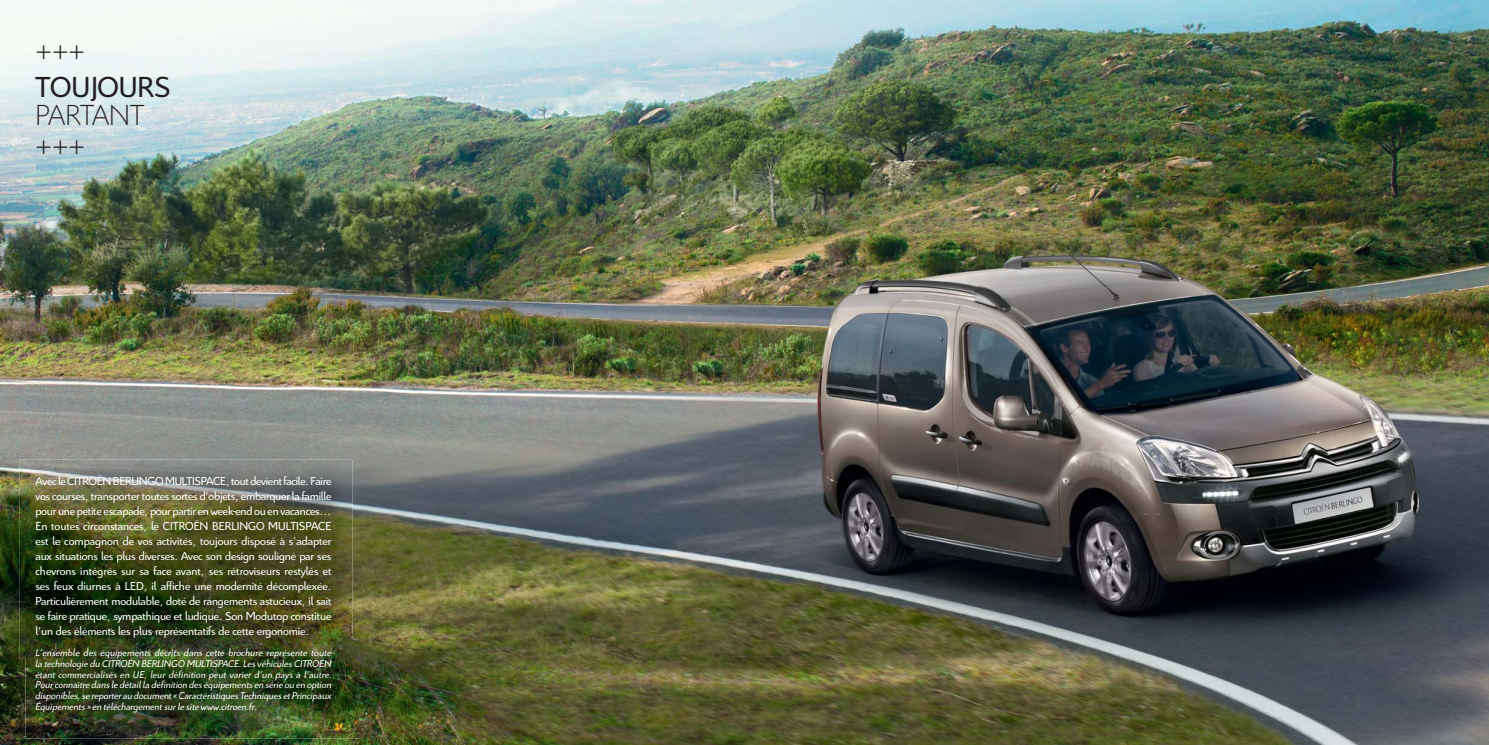
<style>
.page{position:relative;width:1489px;height:745px;background:#fff}
.page>*{position:absolute;margin:0;border:0;box-sizing:border-box;transform-origin:0 0}
.t1{font:300 31.25px/29.4px "Citroen HPS";letter-spacing:-.01em;color:#231f20}
.t2{font:31.25px "Citroen";color:#231f20}
.t3{font:12.5px/15px "Citroen";letter-spacing:-.01em;color:#fff;text-align:justify}
.t4{font:italic 10.62px/10.6px "Citroen";color:#fff;text-align:justify}
</style>
<div class="page">
<img style="left:0;top:0;width:1488px;height:744px">
<img style="left:19px;top:459px;width:333px;height:199px">
<img style="left:25px;top:639px;width:334px;height:99px">
<img style="left:25px;top:639px;width:327px;height:19px">
<h1 class="t1" style="left:35px;top:37px;width:51px">+++</h1>
<h1 class="t2" style="left:35px;top:75px;width:136px">TOUJOURS</h1>
<h1 class="t1" style="left:35px;top:103px;width:110px">PARTANT +++</h1>
<p class="t3" style="left:35px;top:474px;width:297px">Avec le CITROËN BERLINGO MULTISPACE, tout devient facile. Faire vos courses, transporter toutes sortes d’objets, embarquer la famille pour une petite escapade, pour partir en week-end ou en vacances… En toutes circonstances, le CITROËN BERLINGO MULTISPACE est le compagnon de vos activités, toujours disposé à s’adapter aux situations les plus diverses. Avec son design souligné par ses chevrons intégrés sur sa face avant, ses rétroviseurs restylés et ses feux diurnes à LED, il affiche une modernité décomplexée.<br>Particulièrement modulable, doté de rangements astucieux, il sait se faire pratique, sympathique et ludique. Son Modutop constitue l’un des éléments les plus représentatifs de cette ergonomie.</p>
<p class="t4" style="left:35px;top:648px;width:297px">L’ensemble des équipements décrits dans cette brochure représente toute la technologie du CITROËN BERLINGO MULTISPACE. Les véhicules CITROËN étant commercialisés en UE, leur définition peut varier d’un pays à l’autre.<br>Pour connaître dans le détail la définition des équipements en série ou en option disponibles, se reporter au document « Caractéristiques Techniques et Principaux Équipements » en téléchargement sur le site www.citroen.fr.</p>
</div>
